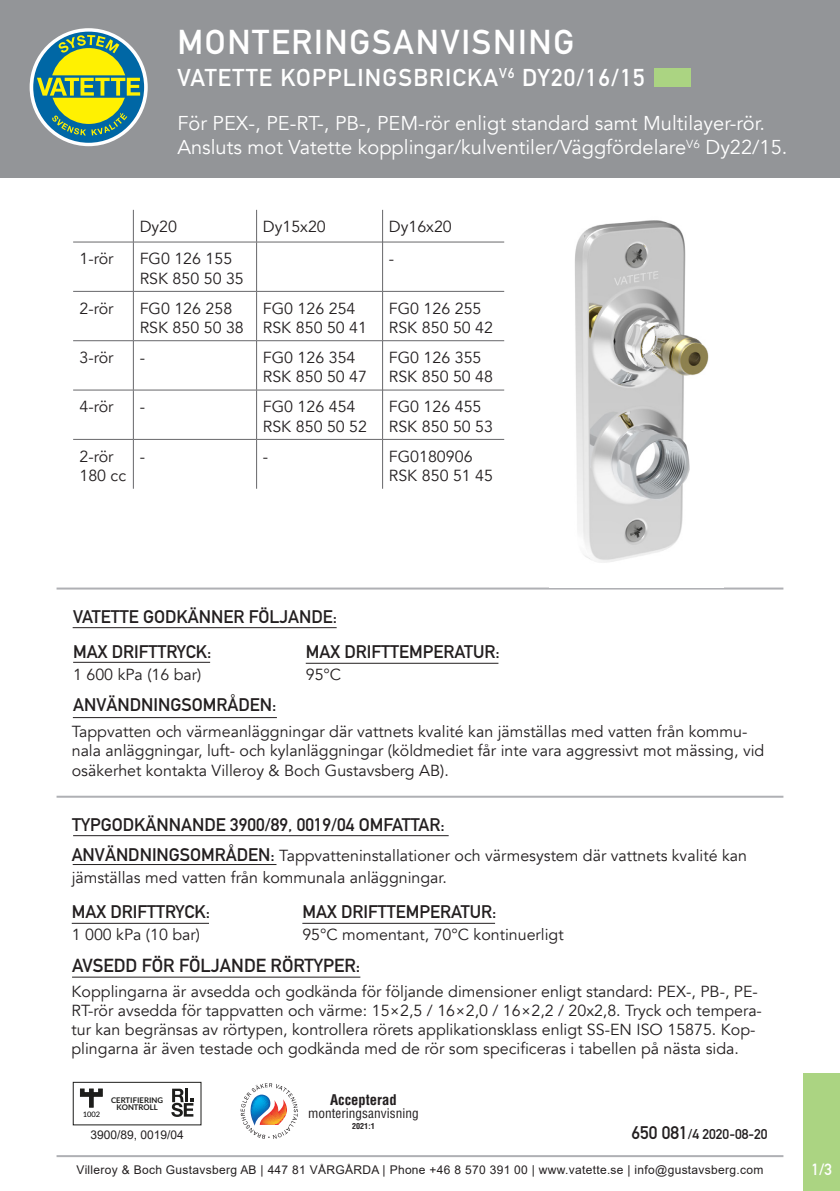
<style>
.page{position:relative;width:840px;height:1191px;background:#fff}
.page>*{position:absolute;margin:0;border:0;box-sizing:border-box;transform-origin:0 0}
.t1{font:34px "DIN Mittelschrift";letter-spacing:.05em;color:#fff}
.t2{font:24px "DIN Mittelschrift";letter-spacing:.05em;color:#fff}
.t3{font:20px "Avenir";color:#fff}
.t4{font:18.6px "DIN Mittelschrift";color:#231f20}
.t5{font:18px "DIN Mittelschrift";color:#231f20}
.t6{font:16px/19.2px "Avenir";color:#231f20}
.t7{font:16px "DIN Mittelschrift";color:#fff}
.t8{font:700 condensed 14.4px "Helvetica LT Std";color:#231f20}
.t9{font:14px "DIN Mittelschrift";color:#231f20}
.t10{font:condensed 13px "Helvetica LT Std";letter-spacing:.005em;color:#231f20}
.t11{font:12px "Arial";letter-spacing:.025em;color:#231f20}
.t12{font:12px "Arial";color:#231f20}
.t13{font:700 condensed 8px "Helvetica LT Std";color:#231f20}
.t14{font:700 7.8px/7.2px "Lato";color:#1d1d1b;text-align:center}
.t15{font:7.4px "Lato";color:#000}
.s1{font-family:"DIN Mittelschrift";font-size:18px}
.s2{font-size:18px}
</style>
<div class="page">
<div style="left:0;top:0;width:839px;height:178px;background:#939598"></div>
<svg style="left:30px;top:29px;width:117px;height:116px"></svg>
<div style="left:30px;top:28px;width:118px;height:118px;border:2px solid #fff;border-radius:50%"></div>
<div style="left:33px;top:32px;width:111px;height:111px;background:#0067a5;border-radius:50%"></div>
<div style="left:51px;top:48px;width:76px;height:76px;background:#fff101;border-radius:50%"></div>
<svg style="left:37px;top:75px;width:103px;height:23px"></svg>
<svg style="left:58px;top:35px;width:61px;height:18px"></svg>
<svg style="left:52px;top:113px;width:75px;height:22px"></svg>
<hr style="left:56px;top:587px;width:727px;height:2px;background:#afb0b4">
<hr style="left:56px;top:795px;width:727px;height:2px;background:#afb0b4">
<hr style="left:56px;top:1155px;width:727px;height:2px;background:#afb0b4">
<hr style="left:73px;top:717px;width:204px;height:1px;background:#231f20">
<div style="left:73px;top:1082px;width:128px;height:43px;border:1px solid #1d1d1b"></div>
<svg style="left:171px;top:1088px;width:22px;height:28px"></svg>
<svg style="left:80px;top:1088px;width:22px;height:19px"></svg>
<svg style="left:240px;top:1083px;width:58px;height:56px"></svg>
<hr style="left:73px;top:662px;width:137px;height:1px;background:#231f20">
<hr style="left:305px;top:663px;width:193px;height:1px;background:#231f20">
<hr style="left:73px;top:627px;width:263px;height:1px;background:#231f20">
<div style="left:803px;top:1073px;width:36px;height:118px;background:#abd482"></div>
<div style="left:654px;top:68px;width:36px;height:18px;background:#abd482"></div>
<hr style="left:72px;top:923px;width:137px;height:1px;background:#231f20">
<hr style="left:302px;top:923px;width:193px;height:1px;background:#231f20">
<hr style="left:73px;top:835px;width:375px;height:1px;background:#231f20">
<hr style="left:72px;top:976px;width:288px;height:1px;background:#231f20">
<hr style="left:133px;top:210px;width:1px;height:32px;background:#67676a">
<hr style="left:256px;top:210px;width:1px;height:32px;background:#67676a">
<hr style="left:73px;top:242px;width:60px;height:1px;background:#67676a">
<hr style="left:133px;top:242px;width:123px;height:1px;background:#67676a">
<hr style="left:133px;top:242px;width:1px;height:49px;background:#67676a">
<hr style="left:256px;top:242px;width:126px;height:1px;background:#67676a">
<hr style="left:256px;top:242px;width:1px;height:49px;background:#67676a">
<hr style="left:382px;top:242px;width:122px;height:1px;background:#67676a">
<hr style="left:73px;top:291px;width:60px;height:1px;background:#67676a">
<hr style="left:133px;top:291px;width:123px;height:1px;background:#67676a">
<hr style="left:133px;top:292px;width:1px;height:48px;background:#67676a">
<hr style="left:256px;top:291px;width:126px;height:1px;background:#67676a">
<hr style="left:256px;top:292px;width:1px;height:48px;background:#67676a">
<hr style="left:382px;top:291px;width:122px;height:1px;background:#67676a">
<hr style="left:73px;top:340px;width:60px;height:1px;background:#67676a">
<hr style="left:133px;top:340px;width:123px;height:1px;background:#67676a">
<hr style="left:133px;top:341px;width:1px;height:49px;background:#67676a">
<hr style="left:256px;top:340px;width:126px;height:1px;background:#67676a">
<hr style="left:256px;top:341px;width:1px;height:49px;background:#67676a">
<hr style="left:382px;top:340px;width:122px;height:1px;background:#67676a">
<hr style="left:73px;top:390px;width:60px;height:1px;background:#67676a">
<hr style="left:133px;top:390px;width:123px;height:1px;background:#67676a">
<hr style="left:133px;top:390px;width:1px;height:49px;background:#67676a">
<hr style="left:256px;top:390px;width:126px;height:1px;background:#67676a">
<hr style="left:256px;top:390px;width:1px;height:49px;background:#67676a">
<hr style="left:382px;top:390px;width:122px;height:1px;background:#67676a">
<hr style="left:73px;top:439px;width:60px;height:1px;background:#67676a">
<hr style="left:133px;top:439px;width:123px;height:1px;background:#67676a">
<hr style="left:133px;top:439px;width:1px;height:50px;background:#67676a">
<hr style="left:256px;top:439px;width:126px;height:1px;background:#67676a">
<hr style="left:256px;top:439px;width:1px;height:50px;background:#67676a">
<hr style="left:382px;top:439px;width:122px;height:1px;background:#67676a">
<hr style="left:382px;top:210px;width:1px;height:32px;background:#67676a">
<hr style="left:382px;top:242px;width:1px;height:49px;background:#67676a">
<hr style="left:382px;top:291px;width:1px;height:50px;background:#67676a">
<hr style="left:382px;top:341px;width:1px;height:49px;background:#67676a">
<hr style="left:382px;top:390px;width:1px;height:49px;background:#67676a">
<hr style="left:382px;top:439px;width:1px;height:50px;background:#67676a">
<img style="left:575px;top:220px;width:134px;height:343px">
<hr style="left:73px;top:864px;width:203px;height:1px;background:#231f20">
<p class="t1" style="left:177px;top:22px;width:398px">MONTERINGSANVISNING</p>
<p class="t2" style="left:177px;top:63px;width:468px">VATETTE KOPPLINGSBRICKA<sup>V6</sup> DY20/16/15</p>
<p class="t3" style="left:177px;top:112px;width:589px">För PEX-, PE-RT-, PB-, PEM-rör enligt standard samt Multilayer-rör.</p>
<p class="t3" style="left:177px;top:136px;width:611px">Ansluts mot Vatette kopplingar/kulventiler/Väggfördelare<sup>V6</sup> Dy22/15.</p>
<p class="t6" style="left:140px;top:217px;width:39px">Dy20</p>
<p class="t6" style="left:263px;top:217px;width:64px">Dy15x20</p>
<p class="t6" style="left:388px;top:217px;width:64px">Dy16x20</p>
<p class="t6" style="left:79px;top:249px;width:36px">1-rör</p>
<p class="t6" style="left:140px;top:249px;width:94px">FG0 126 155</p>
<p class="t6" style="left:140px;top:269px;width:106px">RSK 850 50 35</p>
<p class="t6" style="left:388px;top:249px;width:7px">-</p>
<p class="t6" style="left:79px;top:299px;width:36px">2-rör</p>
<p class="t6" style="left:140px;top:299px;width:94px">FG0 126 258</p>
<p class="t6" style="left:140px;top:318px;width:106px">RSK 850 50 38</p>
<p class="t6" style="left:263px;top:299px;width:94px">FG0 126 254</p>
<p class="t6" style="left:263px;top:318px;width:106px">RSK 850 50 41</p>
<p class="t6" style="left:388px;top:299px;width:94px">FG0 126 255</p>
<p class="t6" style="left:388px;top:318px;width:106px">RSK 850 50 42</p>
<p class="t6" style="left:79px;top:348px;width:36px">3-rör</p>
<p class="t6" style="left:140px;top:348px;width:7px">-</p>
<p class="t6" style="left:263px;top:348px;width:94px">FG0 126 354</p>
<p class="t6" style="left:263px;top:367px;width:106px">RSK 850 50 47</p>
<p class="t6" style="left:388px;top:348px;width:94px">FG0 126 355</p>
<p class="t6" style="left:388px;top:367px;width:106px">RSK 850 50 48</p>
<p class="t6" style="left:79px;top:397px;width:36px">4-rör</p>
<p class="t6" style="left:140px;top:397px;width:7px">-</p>
<p class="t6" style="left:263px;top:397px;width:94px">FG0 126 454</p>
<p class="t6" style="left:263px;top:417px;width:106px">RSK 850 50 52</p>
<p class="t6" style="left:388px;top:397px;width:94px">FG0 126 455</p>
<p class="t6" style="left:388px;top:417px;width:106px">RSK 850 50 53</p>
<p class="t6" style="left:79px;top:447px;width:36px">2-rör</p>
<p class="t6" style="left:79px;top:466px;width:48px">180 cc</p>
<p class="t6" style="left:140px;top:447px;width:7px">-</p>
<p class="t6" style="left:263px;top:447px;width:7px">-</p>
<p class="t6" style="left:388px;top:447px;width:106px">FG0180906<br>RSK 850 51 45</p>
<p class="t5" style="left:73px;top:606px;width:265px">VATETTE GODKÄNNER FÖLJANDE:</p>
<p class="t5" style="left:73px;top:641px;width:140px">MAX DRIFTTRYCK:</p>
<p class="t6" style="left:73px;top:665px;width:130px">1 600 kPa (16 bar)</p>
<p class="t5" style="left:73px;top:694px;width:205px">ANVÄNDNINGSOMRÅDEN:</p>
<p class="t5" style="left:305px;top:641px;width:195px">MAX DRIFTTEMPERATUR:</p>
<p class="t6" style="left:305px;top:665px;width:37px">95°C</p>
<p class="t6" style="left:72px;top:722px;width:693px">Tappvatten och värmeanläggningar där vattnets kvalité kan jämställas med vatten från kommu&shy;nala anläggningar, luft- och kylanläggningar (köldmediet får inte vara aggressivt mot mässing, vid osäkerhet kontakta Villeroy &amp; Boch Gustavsberg AB).</p>
<p class="t5" style="left:72px;top:814px;width:374px">TYPGODKÄNNANDE 3900/89, 0019/04 OMFATTAR:</p>
<p class="t6" style="left:72px;top:845px;width:676px"><span class="s1">ANVÄNDNINGSOMRÅDEN:</span> Tappvatteninstallationer och värmesystem där vattnets kvalité kan</p>
<p class="t6" style="left:72px;top:867px;width:376px">jämställas med vatten från kommunala anläggningar.</p>
<p class="t5" style="left:72px;top:901px;width:140px">MAX DRIFTTRYCK:</p>
<p class="t6" style="left:72px;top:925px;width:130px">1 000 kPa (10 bar)</p>
<p class="t5" style="left:302px;top:901px;width:195px">MAX DRIFTTEMPERATUR:</p>
<p class="t6" style="left:302px;top:925px;width:263px">95°C momentant, 70°C kontinuerligt</p>
<p class="t4" style="left:72px;top:955px;width:289px">AVSEDD FÖR FÖLJANDE RÖRTYPER:</p>
<p class="t6" style="left:71px;top:982px;width:691px">Kopplingarna är avsedda och godkända för följande dimensioner enligt standard: PEX-, PB-, PE-RT-rör avsedda för tappvatten och värme: 15×2,5 / 16×2,0 / 16×2,2 / 20x2,8. Tryck och tempera&shy;tur kan begränsas av rörtypen, kontrollera rörets applikationsklass enligt SS-EN ISO 15875. Kop&shy;plingarna är även testade och godkända med de rör som specificeras i tabellen på nästa sida.</p>
<p class="t14" style="left:111px;top:1096px;width:54px">CERTIFIERING<br>KONTROLL</p>
<p class="t8" style="left:330px;top:1090px;width:68px">Accepterad</p>
<p class="t10" style="left:308px;top:1105px;width:112px">monteringsanvisning</p>
<p class="t13" style="left:352px;top:1121px;width:24px">2021:1</p>
<p class="t15" style="left:83px;top:1110px;width:19px">1002</p>
<p class="t9" style="left:631px;top:1125px;width:138px"><span class="s2">650 081</span>/4 2020-08-20</p>
<p class="t11" style="left:76px;top:1162px;width:688px">Villeroy &amp; Boch Gustavsberg AB | 447 81 VÅRGÅRDA | Phone +46 8 570 391 00 | www.vatette.se | info@gustavsberg.com</p>
<p class="t12" style="left:90px;top:1126px;width:95px">3900/89, 0019/04</p>
<p class="t7" style="left:811px;top:1160px;width:22px">1/3</p>
</div>
